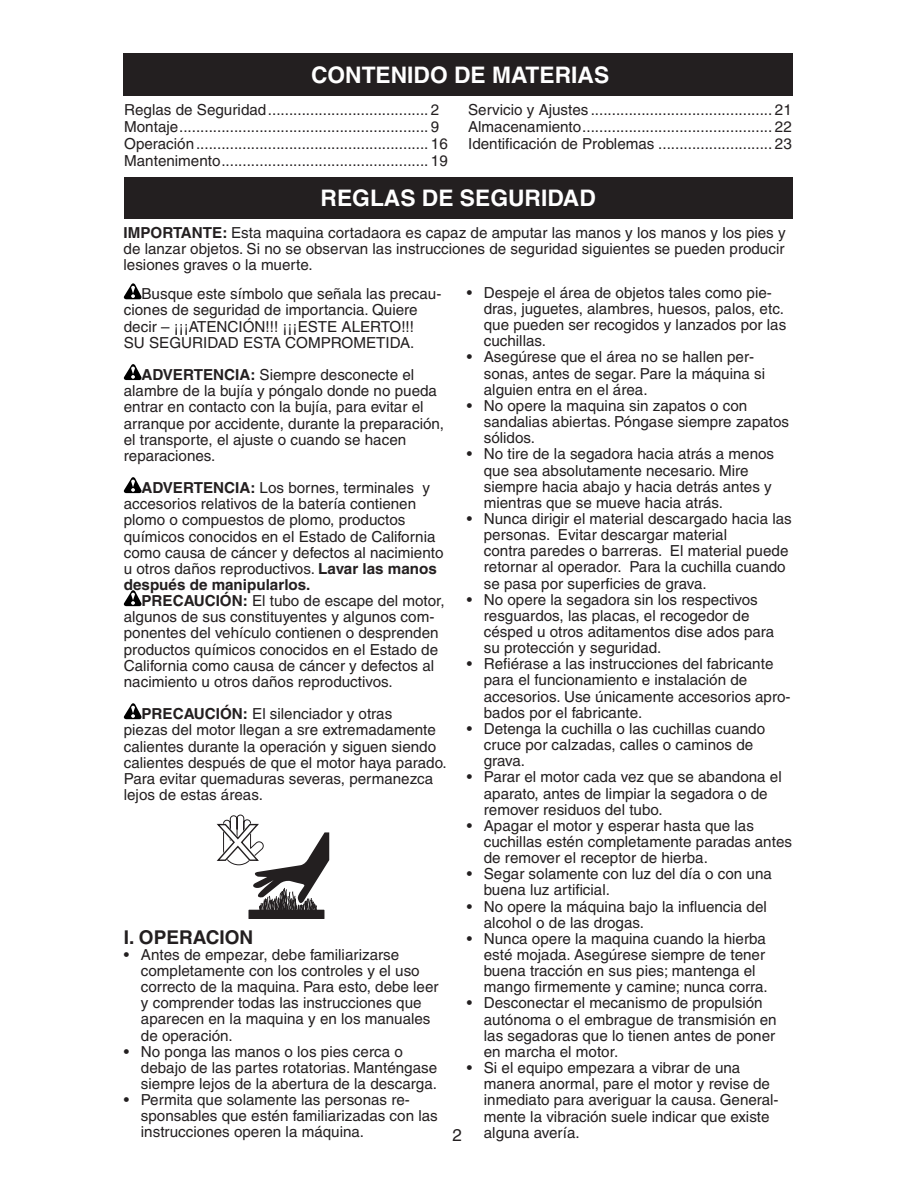
<style>
.page{position:relative;width:918px;height:1188px;background:#fff}
.page>*{position:absolute;margin:0;border:0;box-sizing:border-box;transform-origin:0 0}
.t1{font:700 22.8px "Helvetica";color:#fff}
.t2{font:700 19.05px "Helvetica";color:#231f20}
.t3{font:17.1px "Helvetica";color:#231f20}
.t4{font:15.15px/16.2px "Helvetica";color:#231f20}
.s1{font-weight:700}
</style>
<div class="page">
<div style="left:124px;top:54px;width:669px;height:42px;background:#231f20"></div>
<div style="left:124px;top:177px;width:669px;height:42px;background:#231f20"></div>
<svg style="left:124px;top:283px;width:18px;height:16px"></svg>
<svg style="left:124px;top:364px;width:18px;height:16px"></svg>
<svg style="left:124px;top:477px;width:18px;height:16px"></svg>
<svg style="left:124px;top:590px;width:18px;height:16px"></svg>
<svg style="left:124px;top:703px;width:18px;height:16px"></svg>
<div style="left:249px;top:910px;width:75px;height:9px;border:1px solid #231f20"></div>
<svg style="left:216px;top:815px;width:113px;height:103px"></svg>
<h1 class="t1" style="left:311px;top:67px;width:300px">CONTENIDO DE MATERIAS</h1>
<p class="t4" style="left:468px;top:103px;width:325px;line-height:17.1px;text-align:justify">Servicio y Ajustes ........................................... 21<br>Almacenamiento............................................. 22<br>Identificación de Problemas ........................... 23</p>
<p class="t4" style="left:124px;top:102px;width:325px;line-height:17.1px">Reglas de Seguridad...................................... 2<br>Montaje........................................................... 9<br>Operación....................................................... 16<br>Mantenimento................................................. 19</p>
<h1 class="t1" style="left:321px;top:190px;width:277px">REGLAS DE SEGURIDAD</h1>
<p class="t4" style="left:124px;top:226px;width:664px;text-align:justify"><span class="s1">IMPORTANTE:</span> Esta maquina cortadaora es capaz de amputar las manos y los manos y los pies y de lanzar objetos. Si no se observan las instrucciones de seguridad siguientes se pueden producir lesiones graves o la muerte.</p>
<p class="t4" style="left:124px;top:287px;width:319px;text-indent:18px">Busque este símbolo que señala las precau&shy;ciones de seguridad de importancia. Quiere decir – ¡¡¡ATENCIÓN!!! ¡¡¡ESTE ALERTO!!!<br>SU SEGURIDAD ESTA COMPROMETIDA.</p>
<p class="t4" style="left:124px;top:368px;width:322px;text-indent:18px"><span class="s1">ADVERTENCIA:</span> Siempre desconecte el alambre de la bujía y póngalo donde no pueda entrar en contacto con la bujía, para evitar el arranque por accidente, durante la preparación, el transporte, el ajuste o cuando se hacen reparaciones.</p>
<p class="t4" style="left:124px;top:481px;width:321px;text-indent:18px"><span class="s1">ADVERTENCIA:</span> Los bornes, terminales y accesorios relativos de la batería contienen plomo o compuestos de plomo, productos químicos conocidos en el Estado de California como causa de cáncer y defectos al nacimiento u otros daños reproductivos. <span class="s1">Lavar las manos después de manipularlos.</span></p>
<p class="t4" style="left:124px;top:594px;width:322px;text-indent:18px"><span class="s1">PRECAUCIÓN:</span> El tubo de escape del motor, algunos de sus constituyentes y algunos com&shy;ponentes del vehículo contienen o desprenden productos químicos conocidos en el Estado de California como causa de cáncer y defectos al nacimiento u otros daños reproductivos.</p>
<p class="t4" style="left:124px;top:707px;width:324px;text-indent:18px"><span class="s1">PRECAUCIÓN:</span> El silenciador y otras<br>piezas del motor llegan a sre extremadamente calientes durante la operación y siguen siendo calientes después de que el motor haya parado.<br>Para evitar quemaduras severas, permanezca lejos de estas áreas.</p>
<p class="t4" style="left:484px;top:286px;width:304px;text-indent:-17px">• Despeje el área de objetos tales como pie&shy;dras, juguetes, alambres, huesos, palos, etc. que pueden ser recogidos y lanzados por las cuchillas.</p>
<p class="t4" style="left:484px;top:351px;width:283px;text-indent:-17px">• Asegúrese que el área no se hallen per&shy;sonas, antes de segar. Pare la máquina si alguien entra en el área.</p>
<p class="t4" style="left:484px;top:399px;width:307px;text-indent:-17px">• No opere la maquina sin zapatos o con sandalias abiertas. Póngase siempre zapatos sólidos.</p>
<p class="t4" style="left:484px;top:447px;width:292px;text-indent:-17px">• No tire de la segadora hacia atrás a menos que sea absolutamente necesario. Mire siempre hacia abajo y hacia detrás antes y mientras que se mueve hacia atrás.</p>
<p class="t4" style="left:484px;top:512px;width:309px;text-indent:-17px">• Nunca dirigir el material descargado hacia las personas. Evitar descargar material<br>contra paredes o barreras. El material puede retornar al operador. Para la cuchilla cuando se pasa por superficies de grava.</p>
<p class="t4" style="left:484px;top:593px;width:292px;text-indent:-17px">• No opere la segadora sin los respectivos resguardos, las placas, el recogedor de césped u otros aditamentos dise ados para su protección y seguridad.</p>
<p class="t4" style="left:484px;top:657px;width:308px;text-indent:-17px">• Refiérase a las instrucciones del fabricante para el funcionamiento e instalación de accesorios. Use únicamente accesorios apro&shy;bados por el fabricante.</p>
<p class="t4" style="left:484px;top:722px;width:283px;text-indent:-17px">• Detenga la cuchilla o las cuchillas cuando cruce por calzadas, calles o caminos de grava.</p>
<p class="t4" style="left:484px;top:770px;width:299px;text-indent:-17px">• Parar el motor cada vez que se abandona el aparato, antes de limpiar la segadora o de remover residuos del tubo.</p>
<p class="t4" style="left:484px;top:819px;width:310px;text-indent:-17px">• Apagar el motor y esperar hasta que las cuchillas estén completamente paradas antes de remover el receptor de hierba.</p>
<p class="t4" style="left:484px;top:867px;width:290px;text-indent:-17px">• Segar solamente con luz del día o con una buena luz artificial.</p>
<p class="t4" style="left:484px;top:900px;width:285px;text-indent:-17px">• No opere la máquina bajo la influencia del alcohol o de las drogas.</p>
<p class="t4" style="left:484px;top:932px;width:286px;text-indent:-17px">• Nunca opere la maquina cuando la hierba esté mojada. Asegúrese siempre de tener buena tracción en sus pies; mantenga el mango firmemente y camine; nunca corra.</p>
<p class="t4" style="left:484px;top:997px;width:294px;text-indent:-17px">• Desconectar el mecanismo de propulsión autónoma o el embrague de transmisión en las segadoras que lo tienen antes de poner en marcha el motor.</p>
<p class="t4" style="left:484px;top:1061px;width:296px;text-indent:-17px">• Si el equipo empezara a vibrar de una manera anormal, pare el motor y revise de inmediato para averiguar la causa. General&shy;mente la vibración suele indicar que existe alguna avería.</p>
<p class="t2" style="left:124px;top:930px;width:131px">I. OPERACION</p>
<p class="t4" style="left:141px;top:948px;width:299px;text-indent:-17px">• Antes de empezar, debe familiarizarse completamente con los controles y el uso correcto de la maquina. Para esto, debe leer y comprender todas las instrucciones que aparecen en la maquina y en los manuales de operación.</p>
<p class="t4" style="left:141px;top:1045px;width:298px;text-indent:-17px">• No ponga las manos o los pies cerca o debajo de las partes rotatorias. Manténgase siempre lejos de la abertura de la descarga.</p>
<p class="t4" style="left:141px;top:1093px;width:298px;text-indent:-17px">• Permita que solamente las personas re&shy;sponsables que estén familiarizadas con las instrucciones operen la máquina.</p>
<p class="t3" style="left:452px;top:1128px;width:11px">2</p>
</div>
